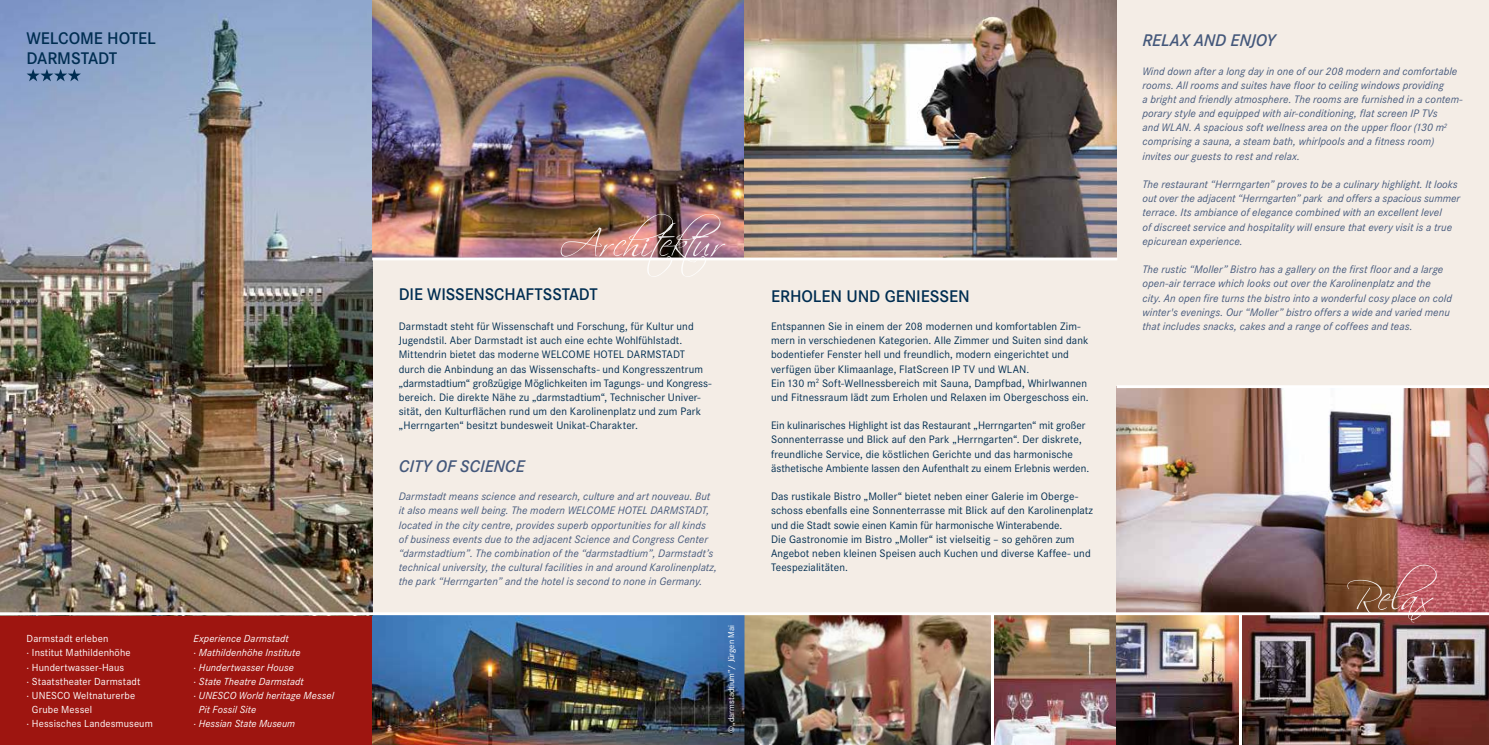
<style>
.page{position:relative;width:1489px;height:745px;background:#fff}
.page>*{position:absolute;margin:0;border:0;box-sizing:border-box;transform-origin:0 0}
.t1{font:600 17.5px/20px "WEL Corporate S";letter-spacing:-.01em;color:#002d51}
.t2{font:italic 600 17.5px "WEL Corporate S";letter-spacing:-.005em;color:#44587b}
.t3{font:italic 11.25px/14.1px "WEL Corporate S";letter-spacing:.01em;color:#44587b}
.t4{font:11.25px/14.1px "WEL Corporate S";letter-spacing:.01em;color:#002d51}
.t5{font:italic 10.62px "WEL Corporate S";letter-spacing:.01em;color:#fff}
.t6{font:10.62px "WEL Corporate S";letter-spacing:.01em;color:#fff}
.t7{font:8.75px "WEL Corporate S";color:#fff}
.s1{font-style:normal}
</style>
<div class="page">
<div style="left:0;top:0;width:755px;height:744px;background:#f4ede6"></div>
<div style="left:733px;top:0;width:755px;height:744px;background:#f4ede6"></div>
<div style="left:0;top:613px;width:374px;height:131px;background:#9e1510"></div>
<img style="left:747px;top:614px;width:741px;height:130px">
<img style="left:372px;top:614px;width:375px;height:130px">
<hr style="left:991px;top:614px;width:3px;height:130px;background:#fff">
<hr style="left:1239px;top:614px;width:3px;height:130px;background:#fff">
<img style="left:0;top:0;width:372px;height:612px">
<svg style="left:27px;top:69px;width:54px;height:12px"></svg>
<img style="left:372px;top:0;width:744px;height:257px">
<img style="left:560px;top:214px;width:165px;height:63px">
<img style="left:1116px;top:388px;width:372px;height:224px">
<hr style="left:372px;top:257px;width:745px;height:3px;background:#fff">
<hr style="left:1116px;top:385px;width:372px;height:3px;background:#fff">
<hr style="left:0;top:612px;width:1488px;height:2px;background:#fff">
<svg style="left:1347px;top:564px;width:89px;height:58px;background:#9f6357"></svg>
<h1 class="t1" style="left:27px;top:28px;width:131px">WELCOME HOTEL<br>DARMSTADT</h1>
<p class="t6" style="left:27px;top:632px;width:83px">Darmstadt erleben</p>
<p class="t6" style="left:27px;top:646px;width:106px">· Institut Mathildenhöhe</p>
<p class="t6" style="left:27px;top:660px;width:99px">· Hundertwasser-Haus</p>
<p class="t6" style="left:27px;top:674px;width:115px">· Staatstheater Darmstadt</p>
<p class="t6" style="left:27px;top:688px;width:110px">· UNESCO Weltnaturerbe</p>
<p class="t6" style="left:32px;top:703px;width:62px">Grube Messel</p>
<p class="t6" style="left:27px;top:717px;width:128px">· Hessisches Landesmuseum</p>
<p class="t5" style="left:194px;top:632px;width:97px">Experience Darmstadt</p>
<p class="t5" style="left:194px;top:646px;width:108px"><span class="s1">·</span> Mathildenhöhe Institute</p>
<p class="t5" style="left:194px;top:660px;width:102px"><span class="s1">·</span> Hundertwasser House</p>
<p class="t5" style="left:194px;top:674px;width:112px"><span class="s1">·</span> State Theatre Darmstadt</p>
<p class="t5" style="left:194px;top:689px;width:142px"><span class="s1">·</span> UNESCO World heritage Messel</p>
<p class="t5" style="left:199px;top:703px;width:59px">Pit Fossil Site</p>
<p class="t5" style="left:194px;top:717px;width:103px">· Hessian State Museum</p>
<h1 class="t1" style="left:399px;top:284px;width:200px">DIE WISSENSCHAFTSSTADT</h1>
<p class="t4" style="left:399px;top:319px;width:314px">Darmstadt steht für Wissenschaft und Forschung, für Kultur und Jugendstil. Aber Darmstadt ist auch eine echte Wohlfühlstadt.<br>Mittendrin bietet das moderne WELCOME HOTEL DARMSTADT durch die Anbindung an das Wissenschafts- und Kongresszentrum „darmstadtium“ großzügige Möglichkeiten im Tagungs- und Kongress&shy;bereich. Die direkte Nähe zu „darmstadtium“, Technischer Univer&shy;sität, den Kulturflächen rund um den Karolinenplatz und zum Park „Herrngarten“ besitzt bundesweit Unikat-Charakter.</p>
<h1 class="t2" style="left:399px;top:455px;width:127px">CITY OF SCIENCE</h1>
<p class="t3" style="left:399px;top:489px;width:320px">Darmstadt means science and research, culture and art nouveau. But it also means well being. The modern WELCOME HOTEL DARMSTADT, located in the city centre, provides superb opportunities for all kinds of business events due to the adjacent Science and Congress Center “darmstadtium”. The combination of the “darmstadtium”, Darmstadt’s technical university, the cultural facilities in and around Karolinenplatz, the park “Herrngarten” and the hotel is second to none in Germany.</p>
<p class="t7" style="left:726px;top:732px;width:109px;rotate:-90deg">©„darmstadtium”/ Jürgen Mai</p>
<h1 class="t1" style="left:771px;top:286px;width:200px">ERHOLEN UND GENIESSEN</h1>
<p class="t4" style="left:771px;top:319px;width:319px">Entspannen Sie in einem der 208 modernen und komfortablen Zim&shy;mern in verschiedenen Kategorien. Alle Zimmer und Suiten sind dank bodentiefer Fenster hell und freundlich, modern eingerichtet und verfügen über Klimaanlage, FlatScreen IP TV und WLAN.<br>Ein 130 m<sup>2</sup> Soft-Wellnessbereich mit Sauna, Dampfbad, Whirlwannen und Fitnessraum lädt zum Erholen und Relaxen im Obergeschoss ein.</p>
<p class="t4" style="left:771px;top:418px;width:320px">Ein kulinarisches Highlight ist das Restaurant „Herrngarten“ mit großer Sonnenterrasse und Blick auf den Park „Herrngarten“. Der diskrete, freundliche Service, die köstlichen Gerichte und das harmonische ästhetische Ambiente lassen den Aufenthalt zu einem Erlebnis werden.</p>
<p class="t4" style="left:771px;top:489px;width:323px">Das rustikale Bistro „Moller“ bietet neben einer Galerie im Oberge&shy;schoss ebenfalls eine Sonnenterrasse mit Blick auf den Karolinenplatz und die Stadt sowie einen Kamin für harmonische Winterabende.<br>Die Gastronomie im Bistro „Moller“ ist vielseitig – so gehören zum Angebot neben kleinen Speisen auch Kuchen und diverse Kaffee- und Teespezialitäten.</p>
<h1 class="t2" style="left:1142px;top:30px;width:134px">RELAX AND ENJOY</h1>
<p class="t3" style="left:1142px;top:64px;width:322px">Wind down after a long day in one of our 208 modern and comfortable rooms. All rooms and suites have floor to ceiling windows providing<br>a bright and friendly atmosphere. The rooms are furnished in a contem&shy;porary style and equipped with air-conditioning, flat screen IP TVs<br>and WLAN. A spacious soft wellness area on the upper floor (130 m<sup>2 </sup>comprising a sauna, a steam bath, whirlpools and a fitness room) invites our guests to rest and relax.</p>
<p class="t3" style="left:1142px;top:177px;width:319px">The restaurant “Herrngarten” proves to be a culinary highlight. It looks out over the adjacent “Herrngarten” park and offers a spacious summer terrace. Its ambiance of elegance combined with an excellent level<br>of discreet service and hospitality will ensure that every visit is a true epicurean experience.</p>
<p class="t3" style="left:1142px;top:262px;width:311px">The rustic “Moller” Bistro has a gallery on the first floor and a large open-air terrace which looks out over the Karolinenplatz and the city. An open fire turns the bistro into a wonderful cosy place on cold winter's evenings. Our “Moller” bistro offers a wide and varied menu that includes snacks, cakes and a range of coffees and teas.</p>
</div>
